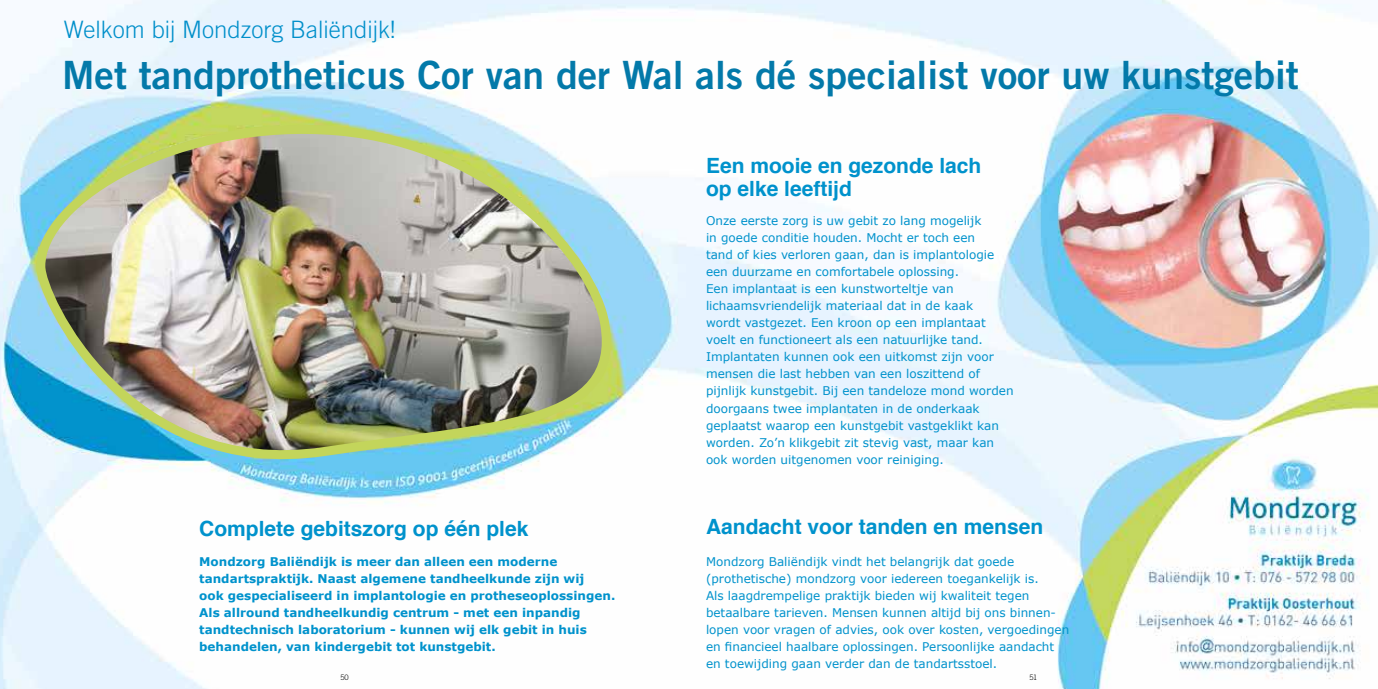
<style>
.page{position:relative;width:1378px;height:689px;background:#fff}
.page>*{position:absolute;margin:0;border:0;box-sizing:border-box;transform-origin:0 0}
.t1{font:39px "Trade Gothic LT Std Bd 2";color:#0379a9}
.t2{font:300 24px "Trade Gothic LT Std";color:#008fca}
.t3{font:700 21px/22.5px "Helvetica";color:#0092cc}
.t4{font:12px/17px "Verdana";color:#0092cc}
.t5{font:700 12px/17px "Verdana";color:#0092cc}
.t6{font:300 7.5px "Trade Gothic LT Std";color:#000}
</style>
<div class="page">
<img style="left:0;top:0;width:1378px;height:689px">
<img style="left:40px;top:107px;width:581px;height:373px">
<h2 class="t2" style="left:64px;top:15px;width:333px">Welkom bij Mondzorg Baliëndijk!</h2>
<h1 class="t1" style="left:62px;top:51px;width:1238px">Met tandprotheticus Cor van der Wal als dé specialist voor uw kunstgebit</h1>
<h3 class="t3" style="left:199px;top:517px;width:331px">Complete gebitszorg op één plek</h3>
<p class="t5" style="left:199px;top:553px;width:417px">Mondzorg Baliëndijk is meer dan alleen een moderne tandartspraktijk. Naast algemene tandheelkunde zijn wij<br>ook gespecialiseerd in implantologie en protheseoplossingen.<br>Als allround tandheelkundig centrum - met een inpandig tandtechnisch laboratorium - kunnen wij elk gebit in huis behandelen, van kindergebit tot kunstgebit.</p>
<h3 class="t3" style="left:706px;top:155px;width:277px">Een mooie en gezonde lach op elke leeftijd</h3>
<p class="t4" style="left:706px;top:213px;width:309px">Onze eerste zorg is uw gebit zo lang mogelijk<br>in goede conditie houden. Mocht er toch een<br>tand of kies verloren gaan, dan is implantologie een duurzame en comfortabele oplossing.<br>Een implantaat is een kunstworteltje van lichaamsvriendelijk materiaal dat in de kaak<br>wordt vastgezet. Een kroon op een implantaat voelt en functioneert als een natuurlijke tand.<br>Implantaten kunnen ook een uitkomst zijn voor mensen die last hebben van een loszittend of pijnlijk kunstgebit. Bij een tande loze mond worden doorgaans twee implantaten in de onderkaak geplaatst waarop een kunstgebit vastgeklikt kan worden. Zo’n klikgebit zit stevig vast, maar kan ook worden uitgenomen voor reiniging.</p>
<h3 class="t3" style="left:706px;top:516px;width:339px">Aandacht voor tanden en mensen</h3>
<p class="t4" style="left:706px;top:553px;width:365px">Mondzorg Baliëndijk vindt het belangrijk dat goede (prothetische) mondzorg voor iedereen toegankelijk is.<br>Als laagdrempelige praktijk bieden wij kwaliteit tegen betaalbare tarieven. Mensen kunnen altijd bij ons binnen&shy;lopen voor vragen of advies, ook over kosten, vergoedingen en financieel haalbare oplossingen. Persoonlijke aandacht en toewijding gaan verder dan de tandartsstoel.</p>
<p class="t6" style="left:340px;top:672px;width:10px">50</p>
<p class="t6" style="left:1029px;top:672px;width:9px">51</p>
</div>
